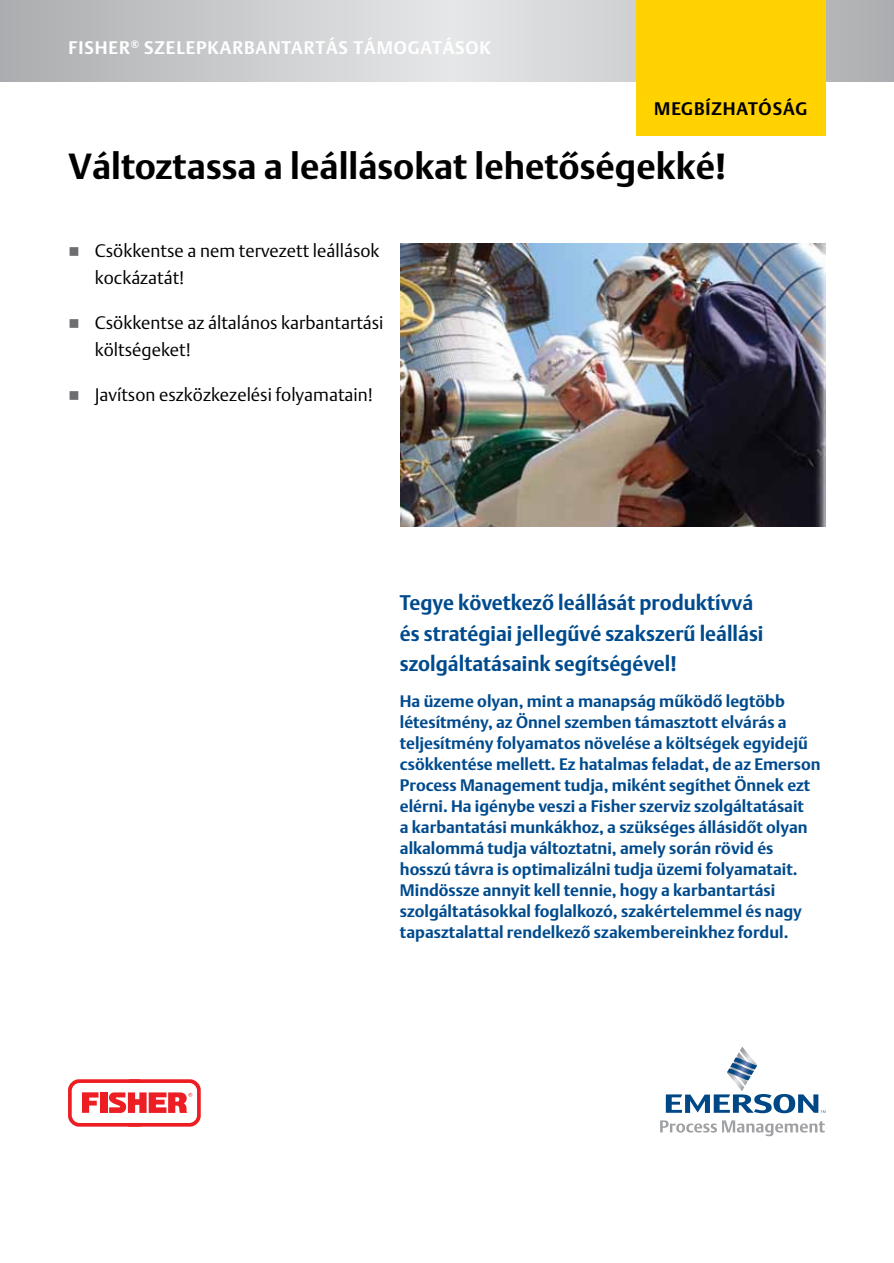
<style>
.page{position:relative;width:894px;height:1263px;background:#fff}
.page>*{position:absolute;margin:0;border:0;box-sizing:border-box;transform-origin:0 0}
.t1{font:700 36px "DTL Argo T";color:#000}
.t2{font:700 21px/30px "DTL Argo T";color:#004b8d}
.t3{font:18px/27px "DTL Argo T Light";color:#000}
.t4{font:700 18px "DTL Argo T";letter-spacing:.05em;color:#fff}
.t5{font:700 18px "DTL Argo T";letter-spacing:.05em;color:#000}
.t6{font:700 16.5px/21px "DTL Argo T";color:#004b8d}
.s1{color:#6d6e71}
</style>
<div class="page">
<svg style="left:665px;top:1046px;width:160px;height:67px"></svg>
<svg style="left:660px;top:1120px;width:164px;height:16px"></svg>
<svg style="left:68px;top:1079px;width:133px;height:47px"></svg>
<img style="left:400px;top:243px;width:425px;height:283px">
<svg style="left:0;top:0;width:893px;height:81px;background:#cacccd"></svg>
<div style="left:636px;top:0;width:189px;height:135px;background:#ffd200"></div>
<p class="t4" style="left:69px;top:37px;width:423px">FISHER<sup>®</sup> SZELEPKARBANTARTÁS TÁMOGATÁSOK</p>
<p class="t5" style="left:654px;top:98px;width:154px">MEGBÍZHATÓSÁG</p>
<h1 class="t1" style="left:69px;top:145px;width:659px">Változtassa a leállásokat lehetôségekké!</h1>
<p class="t3" style="left:95px;top:237px;width:286px;text-indent:-26px"><span class="s1">■</span> Csökkentse a nem tervezett leállások kockázatát!</p>
<p class="t3" style="left:95px;top:309px;width:290px;text-indent:-26px"><span class="s1">■</span> Csökkentse az általános karbantartási költségeket!</p>
<p class="t3" style="left:69px;top:381px;width:306px"><span class="s1">■</span> Javítson eszközkezelési folyamatain!</p>
<p class="t2" style="left:400px;top:588px;width:365px">Tegye következô leállását produktívvá és stratégiai jellegûvé szakszerû leállási szolgáltatásaink segítségével!</p>
<p class="t6" style="left:400px;top:690px;width:422px">Ha üzeme olyan, mint a manapság mûködô legtöbb létesítmény, az Önnel szemben támasztott elvárás a teljesítmény folyamatos növelése a költségek egyidejû csökkentése mellett. Ez hatalmas feladat, de az Emerson Process Management tudja, miként segíthet Önnek ezt elérni. Ha igénybe veszi a Fisher szerviz szolgáltatásait<br>a karbantatási munkákhoz, a szükséges állásidôt olyan alkalommá tudja változtatni, amely során rövid és hosszú távra is optimalizálni tudja üzemi folyamatait.<br>Mindössze annyit kell tennie, hogy a karbantartási szolgáltatásokkal foglalkozó, szakértelemmel és nagy tapasztalattal rendelkezô szakembereinkhez fordul.</p>
</div>
